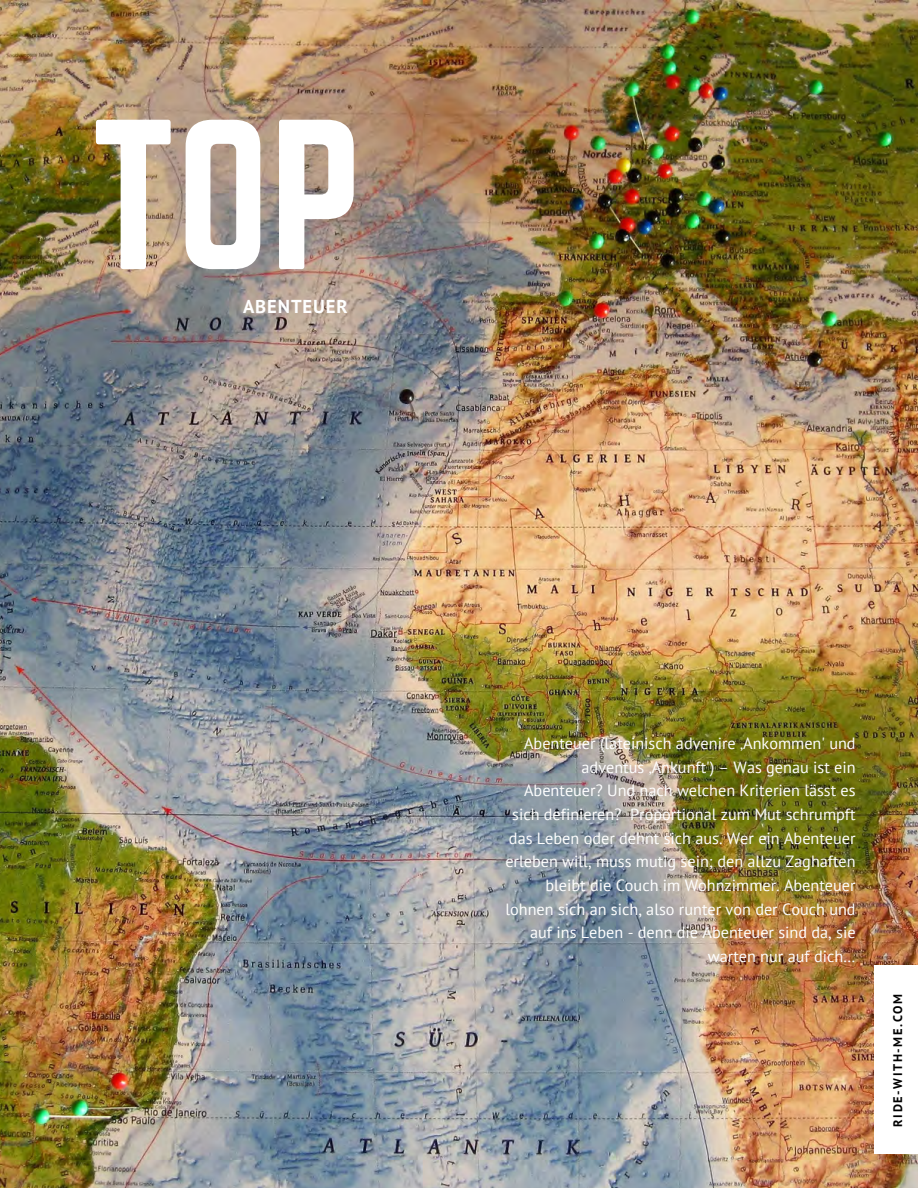
<style>
.page{position:relative;width:918px;height:1188px;background:#fff}
.page>*{position:absolute;margin:0;border:0;box-sizing:border-box;transform-origin:0 0}
.t1{font:186.75px "Norwester";color:#fff}
.t2{font:700 18.6px "PT Sans";letter-spacing:.05em;color:#fff}
.t3{font:16.2px/23.5px "PT Sans";color:#fff;text-align:right}
.t4{font:700 12.45px "PT Sans";letter-spacing:.13em;color:#000}
</style>
<div class="page">
<img style="left:0;top:0;width:918px;height:1188px">
<div style="left:875px;top:965px;width:43px;height:189px;background:#fff"></div>
<h1 class="t1" style="left:90px;top:82px;width:274px">TOP</h1>
<h2 class="t2" style="left:243px;top:294px;width:106px">ABENTEUER</h2>
<h3 class="t3" style="left:505px;top:731px;width:352px">Abenteuer (lateinisch advenire ‚Ankommen' und adventus ‚Ankunft') – Was genau ist ein Abenteuer? Und nach welchen Kriterien lässt es sich definieren? Proportional zum Mut schrumpft das Leben oder dehnt sich aus. Wer ein Abenteuer erleben will, muss mutig sein; den allzu Zaghaften bleibt die Couch im Wohnzimmer. Abenteuer lohnen sich an sich, also runter von der Couch und auf ins Leben - denn die Abenteuer sind da, sie warten nur auf dich…</h3>
<p class="t4" style="left:889px;top:1127px;width:134px;rotate:-90deg">RIDE-WITH-ME.COM</p>
</div>
